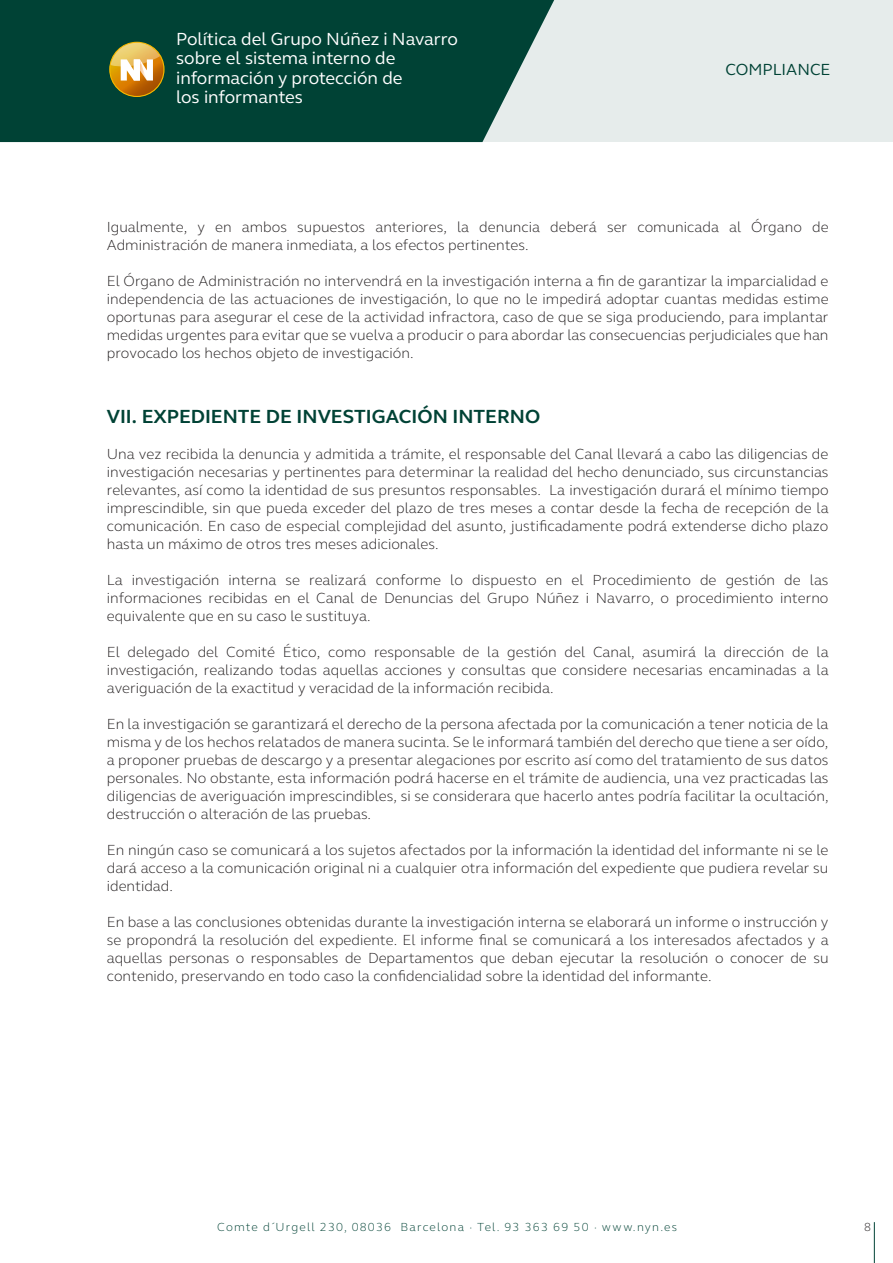
<style>
.page{position:relative;width:893px;height:1263px;background:#fff}
.page>*{position:absolute;margin:0;border:0;box-sizing:border-box;transform-origin:0 0}
.t1{font:700 19.5px "FS Elliot Pro";color:#004235}
.t2{font:18px/19.5px "FS Elliot Pro";color:#fff}
.t3{font:16.5px "FS Elliot Pro";color:#004235}
.t4{font:300 15px/18px "FS Elliot Pro";color:#231f20;text-align:justify}
.t5{font:300 12px "FS Elliot Pro";letter-spacing:.1em;color:#004235}
.t6{font:300 12px "FS Elliot Pro";color:#231f20}
</style>
<div class="page">
<div style="left:0;top:0;width:893px;height:142px;background:#e6eceb"></div>
<div style="left:0;top:0;width:554px;height:142px;background:#004235"></div>
<svg style="left:109px;top:42px;width:56px;height:55px;background:#af954f"></svg>
<hr style="left:874px;top:1222px;width:1px;height:41px;background:#004235">
<p class="t2" style="left:176px;top:28px;width:283px">Política del Grupo Núñez i Navarro sobre el sistema interno de información y protección de<br>los informantes</p>
<p class="t3" style="left:725px;top:58px;width:107px">COMPLIANCE</p>
<p class="t4" style="left:107px;top:218px;width:723px">Igualmente, y en ambos supuestos anteriores, la denuncia deberá ser comunicada al Órgano de<br>Administración de manera inmediata, a los efectos pertinentes.</p>
<p class="t4" style="left:107px;top:272px;width:723px">El Órgano de Administración no intervendrá en la investigación interna a fin de garantizar la imparcialidad e independencia de las actuaciones de investigación, lo que no le impedirá adoptar cuantas medidas estime oportunas para asegurar el cese de la actividad infractora, caso de que se siga produciendo, para implantar medidas urgentes para evitar que se vuelva a producir o para abordar las consecuencias perjudiciales que han provocado los hechos objeto de investigación.</p>
<h1 class="t1" style="left:107px;top:403px;width:435px">VII. EXPEDIENTE DE INVESTIGACIÓN INTERNO</h1>
<p class="t4" style="left:107px;top:444px;width:723px">Una vez recibida la denuncia y admitida a trámite, el responsable del Canal llevará a cabo las diligencias de investigación necesarias y pertinentes para determinar la realidad del hecho denunciado, sus circunstancias relevantes, así como la identidad de sus presuntos responsables. La investigación durará el mínimo tiempo imprescindible, sin que pueda exceder del plazo de tres meses a contar desde la fecha de recepción de la comunicación. En caso de especial complejidad del asunto, justificadamente podrá extenderse dicho plazo hasta un máximo de otros tres meses adicionales.</p>
<p class="t4" style="left:107px;top:570px;width:723px">La investigación interna se realizará conforme lo dispuesto en el Procedimiento de gestión de las informaciones recibidas en el Canal de Denuncias del Grupo Núñez i Navarro, o procedimiento interno equivalente que en su caso le sustituya.</p>
<p class="t4" style="left:107px;top:642px;width:723px">El delegado del Comité Ético, como responsable de la gestión del Canal, asumirá la dirección de la investigación, realizando todas aquellas acciones y consultas que considere necesarias encaminadas a la averiguación de la exactitud y veracidad de la información recibida.</p>
<p class="t4" style="left:107px;top:714px;width:723px">En la investigación se garantizará el derecho de la persona afectada por la comunicación a tener noticia de la misma y de los hechos relatados de manera sucinta. Se le informará también del derecho que tiene a ser oído, a proponer pruebas de descargo y a presentar alegaciones por escrito así como del tratamiento de sus datos personales. No obstante, esta información podrá hacerse en el trámite de audiencia, una vez practicadas las diligencias de averiguación imprescindibles, si se considerara que hacerlo antes podría facilitar la ocultación, destrucción o alteración de las pruebas.</p>
<p class="t4" style="left:107px;top:840px;width:723px">En ningún caso se comunicará a los sujetos afectados por la información la identidad del informante ni se le dará acceso a la comunicación original ni a cualquier otra información del expediente que pudiera revelar su identidad.</p>
<p class="t4" style="left:107px;top:912px;width:723px">En base a las conclusiones obtenidas durante la investigación interna se elaborará un informe o instrucción y se propondrá la resolución del expediente. El informe final se comunicará a los interesados afectados y a aquellas personas o responsables de Departamentos que deban ejecutar la resolución o conocer de su contenido, preservando en todo caso la confidencialidad sobre la identidad del informante.</p>
<p class="t5" style="left:217px;top:1219px;width:461px">Comte d´Urgell 230, 08036 Barcelona · Tel. 93 363 69 50 · www.nyn.es</p>
<p class="t6" style="left:864px;top:1219px;width:8px">8</p>
</div>
